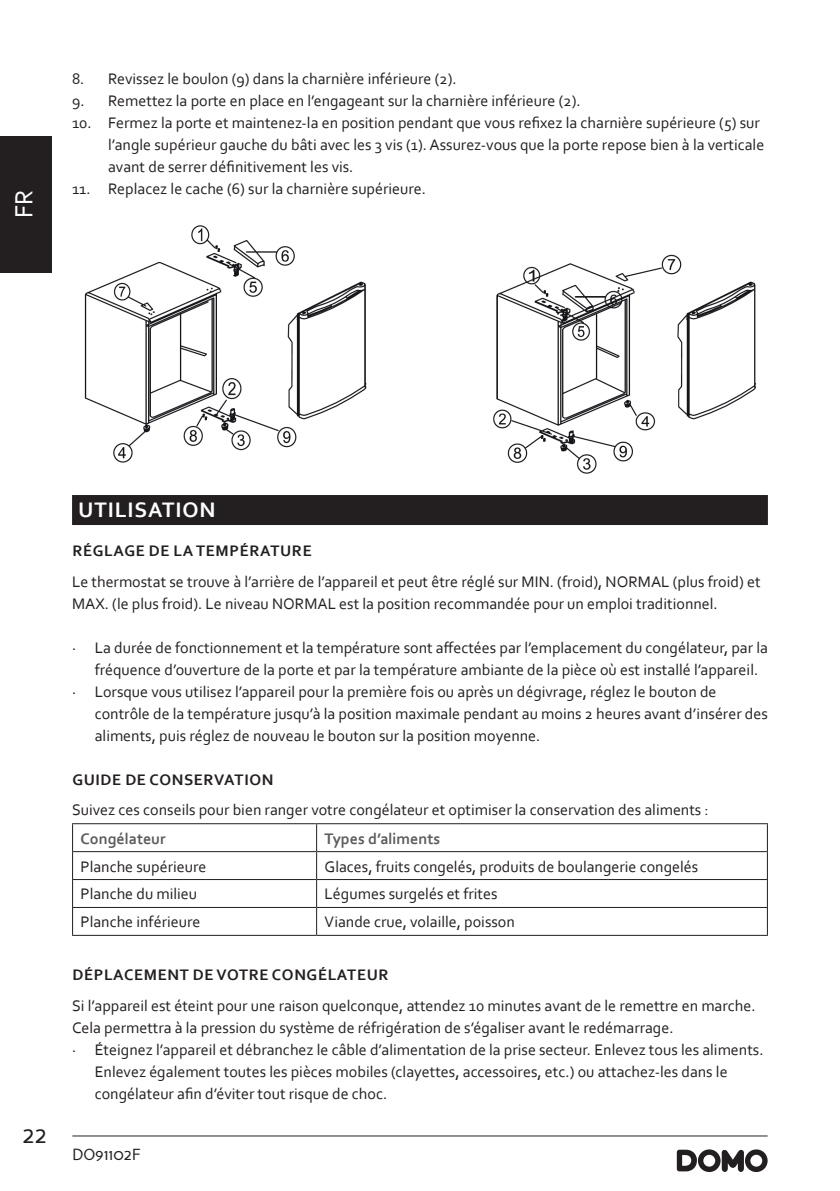
<style>
.page{position:relative;width:840px;height:1191px;background:#fff}
.page>*{position:absolute;margin:0;border:0;box-sizing:border-box;transform-origin:0 0}
.t1{font:26px "Corbel";color:#fff}
.t2{font:24px "Perspective Sans";color:#231f20}
.t3{font:700 22px "Corbel";letter-spacing:.04em;color:#fff}
.t4{font:16px/22px "Corbel";color:#231f20}
.t5{font:700 16px "Corbel";letter-spacing:.04em;color:#231f20}
.t6{font:700 16px "Corbel";color:#5c5c5f}
.t7{font:16px "Perspective Sans";color:#231f20}
</style>
<div class="page">
<hr style="left:72px;top:1135px;width:695px;height:1px;background:#231f20">
<svg style="left:676px;top:1149px;width:91px;height:23px"></svg>
<div style="left:0;top:136px;width:51px;height:136px;background:#231f20"></div>
<div style="left:72px;top:495px;width:695px;height:30px;background:#231f20"></div>
<img style="left:84px;top:225px;width:672px;height:249px">
<hr style="left:72px;top:823px;width:244px;height:1px;background:#231f20">
<hr style="left:316px;top:823px;width:451px;height:1px;background:#231f20">
<hr style="left:72px;top:851px;width:244px;height:1px;background:#231f20">
<hr style="left:316px;top:851px;width:451px;height:1px;background:#231f20">
<hr style="left:72px;top:879px;width:244px;height:1px;background:#231f20">
<hr style="left:316px;top:879px;width:451px;height:1px;background:#231f20">
<hr style="left:72px;top:907px;width:244px;height:1px;background:#231f20">
<svg style="left:72px;top:824px;width:1px;height:111px"></svg>
<hr style="left:316px;top:907px;width:451px;height:1px;background:#231f20">
<svg style="left:316px;top:824px;width:1px;height:111px"></svg>
<svg style="left:766px;top:824px;width:1px;height:111px"></svg>
<hr style="left:72px;top:935px;width:244px;height:1px;background:#231f20">
<hr style="left:316px;top:935px;width:451px;height:1px;background:#231f20">
<h1 class="t1" style="left:8px;top:218px;width:30px;rotate:-90deg">FR</h1>
<p class="t4" style="left:72px;top:67px;width:386px">8. Revissez le boulon (9) dans la charnière inférieure (2).</p>
<p class="t4" style="left:72px;top:89px;width:510px">9. Remettez la porte en place en l’engageant sur la charnière inférieure (2).</p>
<p class="t4" style="left:108px;top:111px;width:657px;text-indent:-36px">10. Fermez la porte et maintenez-la en position pendant que vous refixez la charnière supérieure (5) sur l’angle supérieur gauche du bâti avec les 3 vis (1). Assurez-vous que la porte repose bien à la verticale avant de serrer définitivement les vis.</p>
<p class="t4" style="left:72px;top:177px;width:355px">11. Replacez le cache (6) sur la charnière supérieure.</p>
<h2 class="t2" style="left:22px;top:1120px;width:26px">22</h2>
<h3 class="t3" style="left:78px;top:496px;width:139px">UTILISATION</h3>
<p class="t5" style="left:72px;top:541px;width:241px">RÉGLAGE DE LA TEMPÉRATURE</p>
<p class="t4" style="left:72px;top:570px;width:689px">Le thermostat se trouve à l’arrière de l’appareil et peut être réglé sur MIN. (froid), NORMAL (plus froid) et<br>MAX. (le plus froid). Le niveau NORMAL est la position recommandée pour un emploi traditionnel.</p>
<p class="t4" style="left:72px;top:636px;width:697px">· La durée de fonctionnement et la température sont affectées par l’emplacement du congélateur, par la</p>
<p class="t4" style="left:95px;top:658px;width:664px">fréquence d’ouverture de la porte et par la température ambiante de la pièce où est installé l’appareil.</p>
<p class="t4" style="left:72px;top:680px;width:645px">· Lorsque vous utilisez l’appareil pour la première fois ou après un dégivrage, réglez le bouton de</p>
<p class="t4" style="left:95px;top:702px;width:674px">contrôle de la température jusqu’à la position maximale pendant au moins 2 heures avant d’insérer des</p>
<p class="t4" style="left:95px;top:724px;width:447px">aliments, puis réglez de nouveau le bouton sur la position moyenne.</p>
<p class="t5" style="left:72px;top:769px;width:202px">GUIDE DE CONSERVATION</p>
<p class="t4" style="left:72px;top:798px;width:638px">Suivez ces conseils pour bien ranger votre congélateur et optimiser la conservation des aliments :</p>
<p class="t6" style="left:80px;top:828px;width:86px">Congélateur</p>
<p class="t6" style="left:324px;top:828px;width:117px">Types d’aliments</p>
<p class="t4" style="left:80px;top:855px;width:127px">Planche supérieure</p>
<p class="t4" style="left:324px;top:855px;width:375px">Glaces, fruits congelés, produits de boulangerie congelés</p>
<p class="t4" style="left:80px;top:882px;width:118px">Planche du milieu</p>
<p class="t4" style="left:324px;top:882px;width:174px">Légumes surgelés et frites</p>
<p class="t4" style="left:80px;top:910px;width:121px">Planche inférieure</p>
<p class="t4" style="left:324px;top:910px;width:192px">Viande crue, volaille, poisson</p>
<p class="t5" style="left:72px;top:965px;width:317px">DÉPLACEMENT DE VOTRE CONGÉLATEUR</p>
<p class="t4" style="left:72px;top:994px;width:684px">Si l’appareil est éteint pour une raison quelconque, attendez 10 minutes avant de le remettre en marche.</p>
<p class="t4" style="left:72px;top:1016px;width:602px">Cela permettra à la pression du système de réfrigération de s’égaliser avant le redémarrage.</p>
<p class="t4" style="left:72px;top:1038px;width:692px">· Éteignez l’appareil et débranchez le câble d’alimentation de la prise secteur. Enlevez tous les aliments.</p>
<p class="t4" style="left:95px;top:1060px;width:634px">Enlevez également toutes les pièces mobiles (clayettes, accessoires, etc.) ou attachez-les dans le</p>
<p class="t4" style="left:95px;top:1082px;width:294px">congélateur afin d’éviter tout risque de choc.</p>
<p class="t7" style="left:72px;top:1145px;width:70px">DO91102F</p>
</div>
